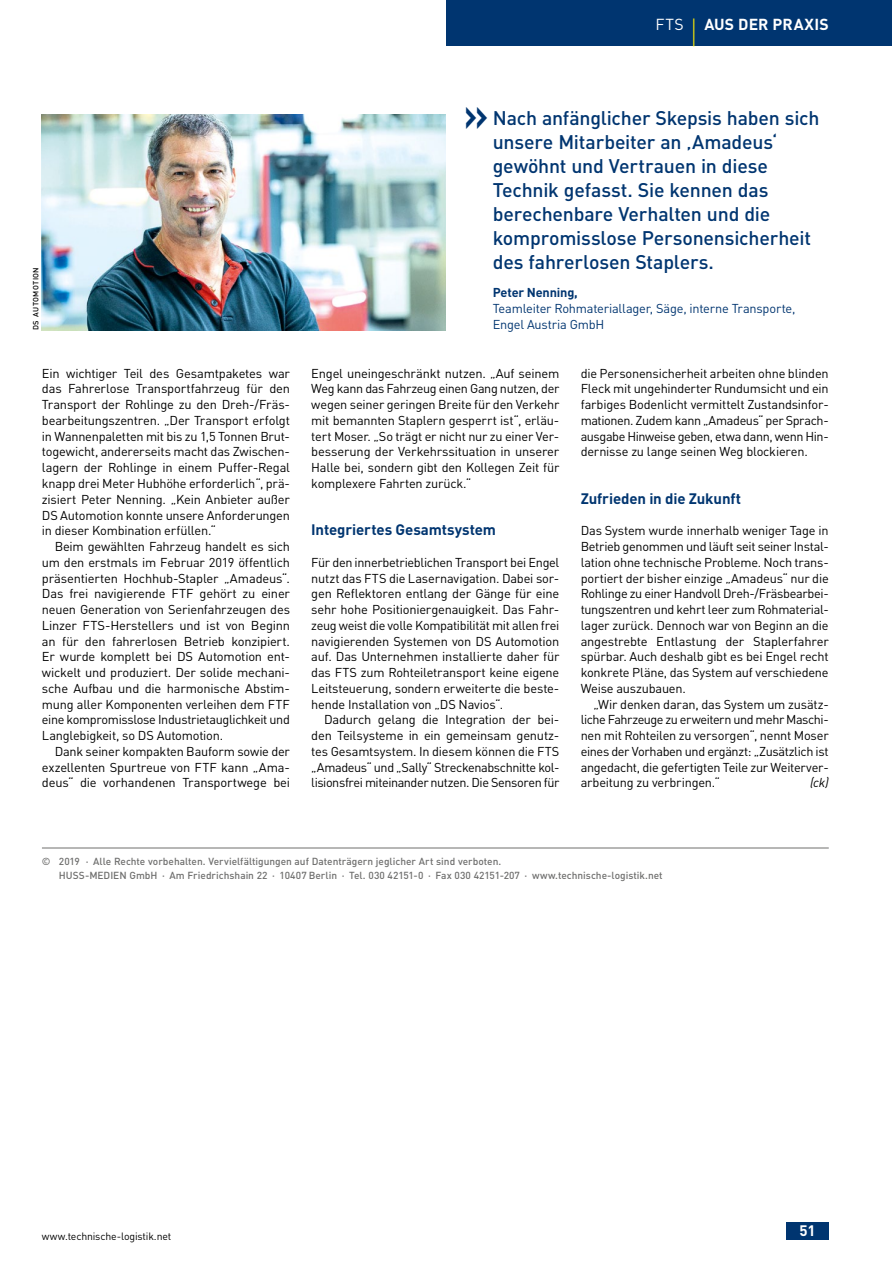
<style>
.page{position:relative;width:892px;height:1262px;background:#fff}
.page>*{position:absolute;margin:0;border:0;box-sizing:border-box;transform-origin:0 0}
.t1{font:500 48px "DIN";color:#003570;scale:.9 1}
.t2{font:500 19.5px/24px "DIN";letter-spacing:-.01em;color:#003570}
.t3{font:700 15.75px "DIN";letter-spacing:.005em;color:#fff}
.t4{font:700 15px "DIN";letter-spacing:-.01em;color:#003570}
.t5{font:700 15px "DIN";color:#fff}
.t6{font:12.75px/15.8px "DIN Pro";letter-spacing:-.02em;color:#000;text-align:justify}
.t7{font:12.75px/15.8px "DIN Pro";letter-spacing:-.015em;color:#003570}
.t8{font:700 12.75px "DIN";letter-spacing:-.015em;color:#003570}
.t9{font:italic 12.75px "DIN";color:#000}
.t10{font:10.5px "DIN";letter-spacing:-.015em;color:#000}
.t11{font:500 10.2px/13.5px "DIN";color:#6f6f6e}
.t12{font:500 7.5px "DIN Pro";letter-spacing:.04em;color:#000}
.s1{font-weight:400}
.s2{font-weight:400;font-size:32.4px;color:#ffed00}
</style>
<div class="page">
<img style="left:42px;top:114px;width:404px;height:216px">
<hr style="left:42px;top:847px;width:787px;height:1px;background:#6f6f6e">
<div style="left:446px;top:0;width:446px;height:46px;background:#003570"></div>
<div style="left:786px;top:1222px;width:43px;height:17px;background:#003570"></div>
<p class="t3" style="left:655px;top:14px;width:175px"><span class="s1">FTS</span> <span class="s2">|</span> Aus der Praxis</p>
<p class="t12" style="left:31px;top:330px;width:64px;rotate:-90deg">DS Automotion</p>
<p class="t6" style="left:42px;top:364px;width:250px;text-align:left">Ein wichtiger Teil des Gesamtpaketes war das Fahrerlose Transportfahrzeug für den Transport der Rohlinge zu den Dreh-/Fräs&shy;bearbeitungszentren. „Der Transport erfolgt in Wannenpaletten mit bis zu 1,5 Tonnen Brut&shy;togewicht, andererseits macht das Zwischen&shy;lagern der Rohlinge in einem Puffer-Regal knapp drei Meter Hubhöhe erforderlich“, prä&shy;zisiert Peter Nenning. „Kein Anbieter außer DS Automotion konnte unsere Anforderungen in dieser Kombination erfüllen.“</p>
<p class="t6" style="left:42px;top:538px;width:250px;text-align:left;text-indent:13px">Beim gewählten Fahrzeug handelt es sich um den erstmals im Februar 2019 öffentlich präsentierten Hochhub-Stapler „Amadeus“.<br>Das frei navigierende FTF gehört zu einer neuen Generation von Serienfahrzeugen des Linzer FTS-Herstellers und ist von Beginn an für den fahrerlosen Betrieb konzipiert.<br>Er wurde komplett bei DS Automotion ent&shy;wickelt und produziert. Der solide mechani&shy;sche Aufbau und die harmonische Abstim&shy;mung aller Komponenten verleihen dem FTF eine kompromisslose Industrietauglichkeit und Langlebigkeit, so DS Automotion.</p>
<p class="t6" style="left:42px;top:742px;width:250px;text-indent:13px">Dank seiner kompakten Bauform sowie der exzellenten Spurtreue von FTF kann „Ama&shy;deus“ die vorhandenen Transportwege bei</p>
<h1 class="t1" style="left:463px;top:83px;width:30px">»</h1>
<h2 class="t2" style="left:493px;top:105px;width:328px">Nach anfänglicher Skepsis haben sich unsere Mitarbeiter an ‚Amadeus‘ gewöhnt und Vertrauen in diese<br>Technik gefasst. Sie kennen das berechenbare Verhalten und die kompromisslose Personensicherheit des fahrerlosen Staplers.</h2>
<p class="t8" style="left:493px;top:284px;width:87px">Peter Nenning,</p>
<p class="t7" style="left:493px;top:300px;width:304px">Teamleiter Rohmateriallager, Säge, interne Transporte,<br>Engel Austria GmbH</p>
<p class="t6" style="left:311px;top:364px;width:250px">Engel uneingeschränkt nutzen. „Auf seinem Weg kann das Fahrzeug einen Gang nutzen, der wegen seiner geringen Breite für den Verkehr mit bemannten Staplern gesperrt ist“, erläu&shy;tert Moser. „So trägt er nicht nur zu einer Ver&shy;besserung der Verkehrssituation in unserer Halle bei, sondern gibt den Kollegen Zeit für komplexere Fahrten zurück.“</p>
<p class="t4" style="left:311px;top:520px;width:186px">I ntegriertes Gesamtsystem</p>
<p class="t6" style="left:311px;top:553px;width:250px">Für den innerbetrieblichen Transport bei Engel nutzt das FTS die Lasernavigation. Dabei sor&shy;gen Reflektoren entlang der Gänge für eine sehr hohe Positioniergenauigkeit. Das Fahr&shy;zeug weist die volle Kompatibilität mit allen frei navigierenden Systemen von DS Automotion auf. Das Unternehmen installierte daher für das FTS zum Rohteiletransport keine eigene Leitsteuerung, sondern erweiterte die beste&shy;hende Installation von „DS Navios“.</p>
<p class="t6" style="left:311px;top:711px;width:250px;text-indent:13px">Dadurch gelang die Integration der bei&shy;den Teilsysteme in ein gemeinsam genutz&shy;tes Gesamtsystem. In diesem können die FTS „Amadeus“ und „Sally“ Streckenabschnitte kol&shy;lisionsfrei miteinander nutzen. Die Sensoren für</p>
<p class="t6" style="left:581px;top:364px;width:250px">die Personensicherheit arbeiten ohne blinden Fleck mit ungehinderter Rundumsicht und ein farbiges Bodenlicht vermittelt Zustandsinfor&shy;mationen. Zudem kann „Amadeus“ per Sprach&shy;ausgabe Hinweise geben, etwa dann, wenn Hin&shy;dernisse zu lange seinen Weg blockieren.</p>
<p class="t4" style="left:581px;top:488px;width:162px">Zufrieden in die Zukunft</p>
<p class="t6" style="left:581px;top:522px;width:250px;text-align:left">Das System wurde innerhalb weniger Tage in Betrieb genommen und läuft seit seiner Instal&shy;lation ohne technische Probleme. Noch trans&shy;portiert der bisher einzige „Amadeus“ nur die Rohlinge zu einer Handvoll Dreh-/Fräsbearbei&shy;tungszentren und kehrt leer zum Rohmaterial&shy;lager zurück. Dennoch war von Beginn an die angestrebte Entlastung der Staplerfahrer spürbar. Auch deshalb gibt es bei Engel recht konkrete Pläne, das System auf verschiedene Weise auszubauen.</p>
<p class="t6" style="left:581px;top:695px;width:250px;text-align:left;text-indent:13px">„Wir denken daran, das System um zusätz&shy;liche Fahrzeuge zu erweitern und mehr Maschi&shy;nen mit Rohteilen zu versorgen“, nennt Moser eines der Vorhaben und ergänzt: „Zusätzlich ist angedacht, die gefertigten Teile zur Weiterver&shy;arbeitung zu verbringen.“</p>
<p class="t9" style="left:810px;top:774px;width:20px">(ck)</p>
<p class="t11" style="left:59px;top:854px;width:605px;text-indent:-17px">© 2019 · Alle Rechte vorbehalten. Vervielfältigungen auf Datenträgern jeglicher Art sind verboten.<br>HUSS-MEDIEN GmbH · Am Friedrichshain 22 · 10407 Berlin · Tel. 030 42151-0 · Fax 030 42151-207 · www.technische-logistik.net</p>
<p class="t10" style="left:42px;top:1229px;width:131px">www.technische-logistik.net</p>
<p class="t5" style="left:799px;top:1220px;width:18px">51</p>
</div>
